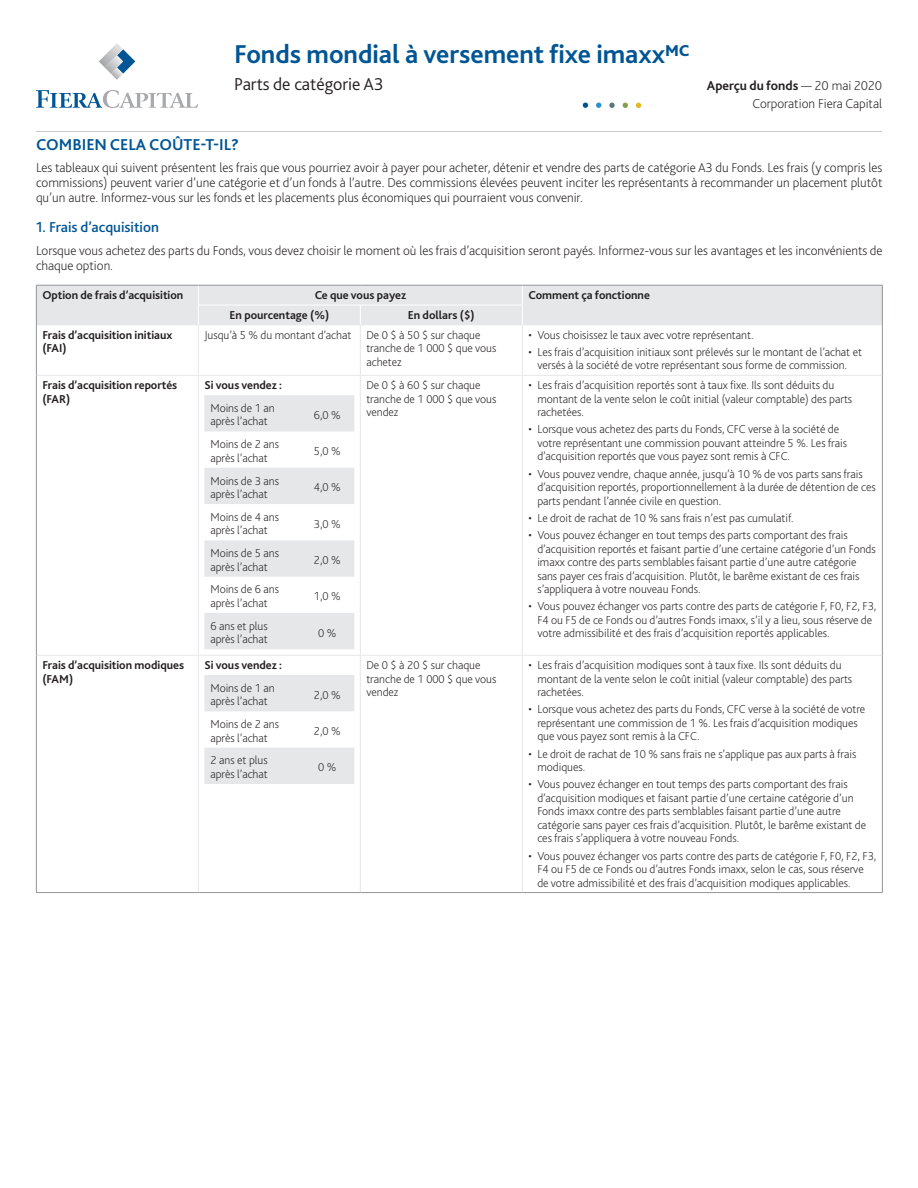
<style>
.page{position:relative;width:918px;height:1188px;background:#fff}
.page>*{position:absolute;margin:0;border:0;box-sizing:border-box;transform-origin:0 0}
.Title_-_Fund_Name{font:700 27px "Bliss 2";color:#005594}
.t1{font:300 18px "Bliss 2";color:#231f20}
.H1_-_Span_All{font:700 16.5px "Bliss 2";color:#005594}
.t2{font:500 15px "Bliss 2";color:#005594}
.Body_-_Span_All{font:200 13.5px/15px "Bliss 2";color:#231f20;text-align:right}
.Table{font:200 12px/13.5px "Bliss 2";color:#231f20}
.Table-2{font:700 12px/13.5px "Bliss 2";color:#231f20}
.Table_-_Center{font:700 12px "Bliss 2";color:#231f20}
.Table_-_Center-2{font:200 12px "Bliss 2";color:#231f20}
.s1{font-weight:700}
</style>
<div class="page">
<svg style="left:99px;top:44px;width:36px;height:36px"></svg>
<svg style="left:36px;top:90px;width:162px;height:18px"></svg>
<svg style="left:596px;top:103px;width:5px;height:5px"></svg>
<svg style="left:583px;top:103px;width:5px;height:5px"></svg>
<svg style="left:609px;top:103px;width:6px;height:5px"></svg>
<svg style="left:623px;top:103px;width:5px;height:5px"></svg>
<svg style="left:636px;top:103px;width:5px;height:5px"></svg>
<hr style="left:36px;top:131px;width:846px;height:1px;background:#c7c8ca">
<div style="left:36px;top:285px;width:847px;height:40px;background:#e6e7e9"></div>
<hr style="left:36px;top:325px;width:1px;height:50px;background:#939598">
<hr style="left:882px;top:325px;width:1px;height:50px;background:#939598">
<hr style="left:36px;top:375px;width:1px;height:280px;background:#939598">
<hr style="left:882px;top:375px;width:1px;height:280px;background:#939598">
<hr style="left:36px;top:655px;width:1px;height:237px;background:#939598">
<hr style="left:882px;top:655px;width:1px;height:237px;background:#939598">
<hr style="left:198px;top:325px;width:1px;height:50px;background:#e6e7e9">
<hr style="left:360px;top:325px;width:1px;height:50px;background:#e6e7e9">
<hr style="left:522px;top:325px;width:1px;height:50px;background:#e6e7e9">
<hr style="left:198px;top:376px;width:1px;height:279px;background:#e6e7e9">
<hr style="left:360px;top:376px;width:1px;height:279px;background:#e6e7e9">
<hr style="left:522px;top:376px;width:1px;height:279px;background:#e6e7e9">
<hr style="left:198px;top:656px;width:1px;height:236px;background:#e6e7e9">
<hr style="left:360px;top:656px;width:1px;height:236px;background:#e6e7e9">
<hr style="left:522px;top:656px;width:1px;height:236px;background:#e6e7e9">
<hr style="left:36px;top:892px;width:162px;height:1px;background:#939598">
<hr style="left:198px;top:892px;width:162px;height:1px;background:#939598">
<hr style="left:360px;top:892px;width:162px;height:1px;background:#939598">
<hr style="left:522px;top:892px;width:361px;height:1px;background:#939598">
<hr style="left:37px;top:375px;width:161px;height:1px;background:#e6e7e9">
<hr style="left:198px;top:375px;width:162px;height:1px;background:#e6e7e9">
<hr style="left:360px;top:375px;width:162px;height:1px;background:#e6e7e9">
<hr style="left:522px;top:375px;width:360px;height:1px;background:#e6e7e9">
<hr style="left:37px;top:655px;width:161px;height:1px;background:#e6e7e9">
<hr style="left:198px;top:655px;width:162px;height:1px;background:#e6e7e9">
<hr style="left:360px;top:655px;width:162px;height:1px;background:#e6e7e9">
<hr style="left:522px;top:655px;width:360px;height:1px;background:#e6e7e9">
<svg style="left:204px;top:395px;width:150px;height:254px"></svg>
<svg style="left:204px;top:675px;width:150px;height:109px"></svg>
<p class="Title_-_Fund_Name" style="left:234px;top:37px;width:457px">Fonds mondial à versement fixe imaxx<sup>MC</sup></p>
<p class="t1" style="left:234px;top:73px;width:151px">Parts de catégorie A3</p>
<p class="Body_-_Span_All" style="left:707px;top:76px;width:177px;line-height:18px"><span class="s1">Aperçu du fonds</span> — 20 mai 2020<br>Corporation Fiera Capital</p>
<p class="H1_-_Span_All" style="left:36px;top:134px;width:205px">COMBIEN CELA COÛTE-T-IL?</p>
<p class="Body_-_Span_All" style="left:36px;top:160px;width:848px;text-align:justify">Les tableaux qui suivent présentent les frais que vous pourriez avoir à payer pour acheter, détenir et vendre des parts de catégorie A3 du Fonds. Les frais (y compris les commissions) peuvent varier d’une catégorie et d’un fonds à l’autre. Des commissions élevées peuvent inciter les représentants à recommander un placement plutôt qu’un autre. Informez-vous sur les fonds et les placements plus économiques qui pourraient vous convenir.</p>
<h2 class="t2" style="left:36px;top:218px;width:124px">1. Frais d’acquisition</h2>
<p class="Body_-_Span_All" style="left:36px;top:243px;width:848px;text-align:left">Lorsque vous achetez des parts du Fonds, vous devez choisir le moment où les frais d’acquisition seront payés. Informez-vous sur les avantages et les inconvénients de chaque option.</p>
<p class="Table-2" style="left:42px;top:288px;width:143px">Option de frais d’acquisition</p>
<p class="Table_-_Center" style="left:315px;top:288px;width:93px">Ce que vous payez</p>
<p class="Table-2" style="left:528px;top:288px;width:123px">Comment ça fonctionne</p>
<p class="Table_-_Center" style="left:230px;top:307px;width:101px">En pourcentage (%)</p>
<p class="Table_-_Center" style="left:408px;top:307px;width:68px">En dollars ($)</p>
<p class="Table-2" style="left:42px;top:328px;width:132px">Frais d’acquisition initiaux (FAI)</p>
<p class="Table" style="left:204px;top:328px;width:149px">Jusqu’à 5 % du montant d’achat</p>
<p class="Table" style="left:366px;top:328px;width:132px">De 0 $ à 50 $ sur chaque tranche de 1 000 $ que vous achetez</p>
<p class="Table" style="left:528px;top:328px;width:227px">• Vous choisissez le taux avec votre représentant.</p>
<p class="Table" style="left:528px;top:345px;width:335px;text-align:center">• Les frais d’acquisition initiaux sont prélevés sur le montant de l’achat et versés à la société de votre représentant sous forme de commission.</p>
<p class="Table-2" style="left:42px;top:378px;width:136px">Frais d’acquisition reportés (FAR)</p>
<p class="Table-2" style="left:204px;top:378px;width:79px">Si vous vendez :</p>
<p class="Table" style="left:210px;top:401px;width:66px">Moins de 1 an après l’achat</p>
<p class="Table_-_Center-2" style="left:314px;top:407px;width:28px">6,0 %</p>
<p class="Table" style="left:210px;top:437px;width:70px">Moins de 2 ans après l’achat</p>
<p class="Table_-_Center-2" style="left:314px;top:444px;width:28px">5,0 %</p>
<p class="Table" style="left:210px;top:474px;width:70px">Moins de 3 ans après l’achat</p>
<p class="Table_-_Center-2" style="left:314px;top:480px;width:28px">4,0 %</p>
<p class="Table" style="left:210px;top:510px;width:70px">Moins de 4 ans après l’achat</p>
<p class="Table_-_Center-2" style="left:314px;top:516px;width:28px">3,0 %</p>
<p class="Table" style="left:210px;top:546px;width:70px">Moins de 5 ans après l’achat</p>
<p class="Table_-_Center-2" style="left:314px;top:552px;width:28px">2,0 %</p>
<p class="Table" style="left:210px;top:582px;width:70px">Moins de 6 ans après l’achat</p>
<p class="Table_-_Center-2" style="left:314px;top:589px;width:28px">1,0 %</p>
<p class="Table" style="left:210px;top:619px;width:59px">6 ans et plus après l’achat</p>
<p class="Table_-_Center-2" style="left:318px;top:625px;width:20px">0%</p>
<p class="Table-2" style="left:42px;top:658px;width:143px">Frais d’acquisition modiques (FAM)</p>
<p class="Table-2" style="left:204px;top:658px;width:79px">Si vous vendez :</p>
<p class="Table" style="left:210px;top:681px;width:66px">Moins de 1 an après l’achat</p>
<p class="Table_-_Center-2" style="left:314px;top:687px;width:28px">2,0 %</p>
<p class="Table" style="left:210px;top:717px;width:70px">Moins de 2 ans après l’achat</p>
<p class="Table_-_Center-2" style="left:314px;top:723px;width:28px">2,0 %</p>
<p class="Table" style="left:210px;top:753px;width:59px">2 ans et plus après l’achat</p>
<p class="Table_-_Center-2" style="left:318px;top:760px;width:20px">0%</p>
<p class="Table" style="left:366px;top:378px;width:132px">De 0 $ à 60 $ sur chaque tranche de 1 000 $ que vous vendez</p>
<p class="Table" style="left:537px;top:378px;width:316px;text-indent:-9px">• Les frais d’acquisition reportés sont à taux fixe. Ils sont déduits du montant de la vente selon le coût initial (valeur comptable) des parts rachetées.</p>
<p class="Table" style="left:537px;top:422px;width:311px;text-indent:-9px">• Lorsque vous achetez des parts du Fonds, CFC verse à la société de votre représentant une commission pouvant atteindre 5 %. Les frais d’acquisition reportés que vous payez sont remis à CFC.</p>
<p class="Table" style="left:537px;top:467px;width:340px;text-indent:-9px">• Vous pouvez vendre, chaque année, jusqu’à 10 % de vos parts sans frais d’acquisition reportés, proportionnellement à la durée de détention de ces parts pendant l’année civile en question.</p>
<p class="Table" style="left:528px;top:511px;width:267px">• Le droit de rachat de 10 % sans frais n’est pas cumulatif.</p>
<p class="Table" style="left:537px;top:528px;width:340px;text-indent:-9px">• Vous pouvez échanger en tout temps des parts comportant des frais d’acquisition reportés et faisant partie d’une certaine catégorie d’un Fonds imaxx contre des parts semblables faisant partie d’une autre catégorie sans payer ces frais d’acquisition. Plutôt, le barême existant de ces frais s’appliquera à votre nouveau Fonds.</p>
<p class="Table" style="left:537px;top:599px;width:341px;text-indent:-9px">• Vous pouvez échanger vos parts contre des parts de catégorie F, F0, F2, F3,<br>F4 ou F5 de ce Fonds ou d’autres Fonds imaxx, s’il y a lieu, sous réserve de votre admissibilité et des frais d’acquisition reportés applicables.</p>
<p class="Table" style="left:366px;top:658px;width:132px">De 0 $ à 20 $ sur chaque tranche de 1 000 $ que vous vendez</p>
<p class="Table" style="left:537px;top:658px;width:316px;text-indent:-9px">• Les frais d’acquisition modiques sont à taux fixe. Ils sont déduits du montant de la vente selon le coût initial (valeur comptable) des parts rachetées.</p>
<p class="Table" style="left:537px;top:702px;width:329px;text-indent:-9px">• Lorsque vous achetez des parts du Fonds, CFC verse à la société de votre représentant une commission de 1 %. Les frais d’acquisition modiques que vous payez sont remis à la CFC.</p>
<p class="Table" style="left:537px;top:747px;width:321px;text-indent:-9px">• Le droit de rachat de 10 % sans frais ne s’applique pas aux parts à frais modiques.</p>
<p class="Table" style="left:537px;top:777px;width:330px;text-indent:-9px">• Vous pouvez échanger en tout temps des parts comportant des frais d’acquisition modiques et faisant partie d’une certaine catégorie d’un Fonds imaxx contre des parts semblables faisant partie d’une autre catégorie sans payer ces frais d’acquisition. Plutôt, le barême existant de ces frais s’appliquera à votre nouveau Fonds.</p>
<p class="Table" style="left:537px;top:849px;width:341px;text-indent:-9px">• Vous pouvez échanger vos parts contre des parts de catégorie F, F0, F2, F3,<br>F4 ou F5 de ce Fonds ou d’autres Fonds imaxx, selon le cas, sous réserve de votre admissibilité et des frais d’acquisition modiques applicables.</p>
</div>
